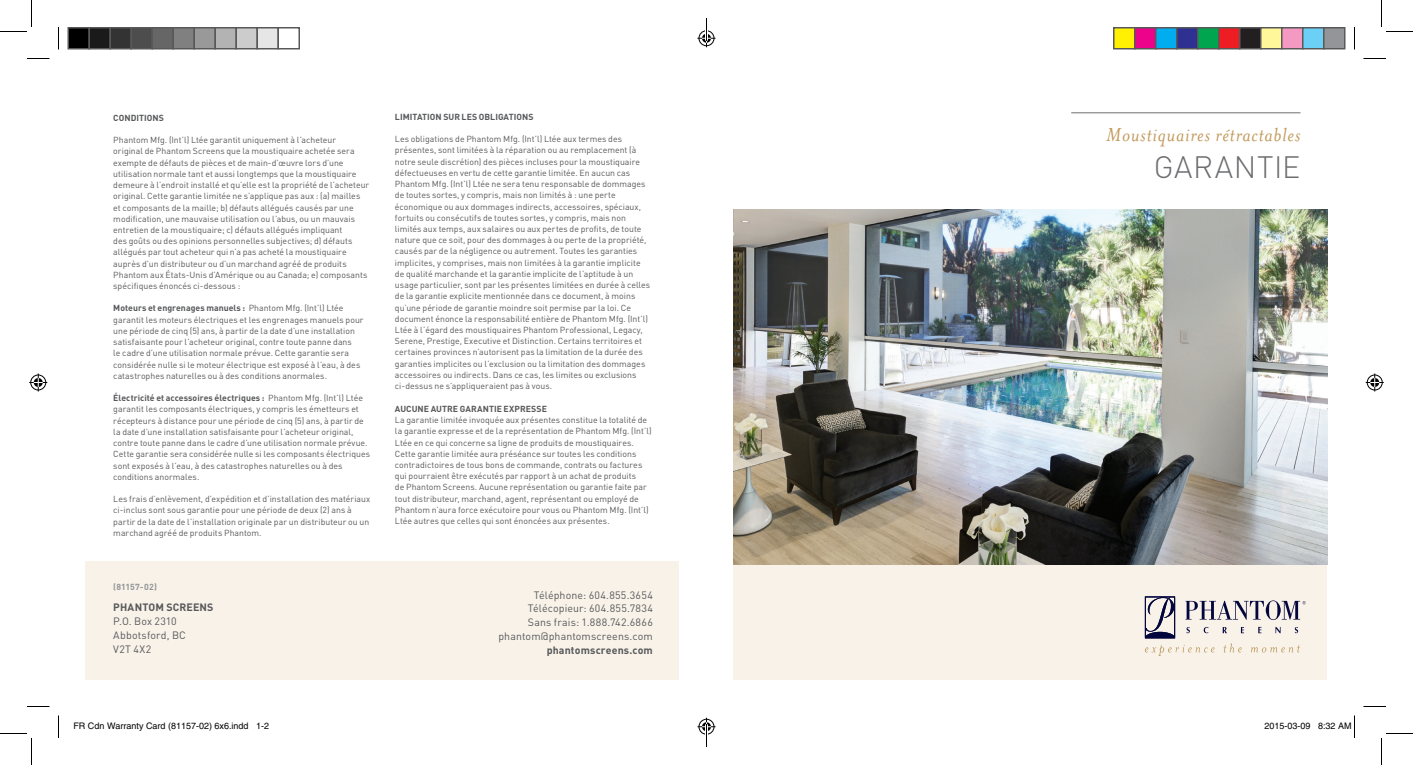
<style>
.page{position:relative;width:1413px;height:765px;background:#fff}
.page>*{position:absolute;margin:0;border:0;box-sizing:border-box;transform-origin:0 0}
.t1{font:300 30.6px "DIN";letter-spacing:.02em;color:#6c6d70}
.t2{font:italic 21.6px "Mrs Eaves";letter-spacing:.04em;color:#c29a5b}
.t3{font:10.65px/13.6px "DIN";letter-spacing:.015em;color:#57585a}
.t4{font:700 10.65px "DIN";letter-spacing:.015em;color:#57585a}
.t5{font:9px "Helvetica";color:#000}
.t6{font:8.7px/11.2px "DIN";color:#57585a}
.t7{font:700 8.7px "DIN";letter-spacing:.005em;color:#57585a}
.t8{font:700 8.7px "DIN";letter-spacing:.01em;color:#939598}
.s1{font-weight:700}
</style>
<div class="page">
<div style="left:734px;top:552px;width:594px;height:128px;background:#f8f2e9"></div>
<div style="left:86px;top:561px;width:594px;height:119px;background:#f8f2e9"></div>
<img style="left:734px;top:210px;width:594px;height:355px">
<hr style="left:1071px;top:112px;width:229px;height:1px;background:#6c6d70">
<svg style="left:1145px;top:596px;width:161px;height:60px"></svg>
<svg style="left:27px;top:58px;width:23px;height:1px"></svg>
<svg style="left:1364px;top:58px;width:22px;height:1px"></svg>
<svg style="left:27px;top:706px;width:23px;height:1px"></svg>
<svg style="left:1364px;top:706px;width:22px;height:1px"></svg>
<svg style="left:58px;top:27px;width:1px;height:23px"></svg>
<svg style="left:58px;top:716px;width:1px;height:22px"></svg>
<svg style="left:1354px;top:27px;width:1px;height:23px"></svg>
<svg style="left:0;top:0;width:32px;height:32px"></svg>
<svg style="left:0;top:733px;width:32px;height:32px"></svg>
<svg style="left:1381px;top:0;width:32px;height:32px"></svg>
<svg style="left:1381px;top:733px;width:32px;height:32px"></svg>
<svg style="left:29px;top:374px;width:18px;height:18px"></svg>
<svg style="left:1366px;top:374px;width:18px;height:18px"></svg>
<div style="left:68px;top:28px;width:21px;height:21px;background:#000"></div>
<div style="left:68px;top:27px;width:22px;height:23px;border:2px solid #595959"></div>
<div style="left:89px;top:28px;width:21px;height:21px;background:#1a1a1a"></div>
<div style="left:88px;top:27px;width:23px;height:23px;border:2px solid #595959"></div>
<div style="left:110px;top:28px;width:21px;height:21px;background:#333"></div>
<div style="left:110px;top:27px;width:22px;height:23px;border:2px solid #595959"></div>
<div style="left:131px;top:28px;width:21px;height:21px;background:#4d4d4d"></div>
<div style="left:130px;top:27px;width:23px;height:23px;border:2px solid #595959"></div>
<div style="left:152px;top:28px;width:21px;height:21px;background:#666"></div>
<div style="left:152px;top:27px;width:22px;height:23px;border:2px solid #595959"></div>
<div style="left:173px;top:28px;width:21px;height:21px;background:#808080"></div>
<div style="left:172px;top:27px;width:23px;height:23px;border:2px solid #595959"></div>
<div style="left:194px;top:28px;width:21px;height:21px;background:#999"></div>
<div style="left:194px;top:27px;width:22px;height:23px;border:2px solid #595959"></div>
<div style="left:215px;top:28px;width:21px;height:21px;background:#b3b3b3"></div>
<div style="left:214px;top:27px;width:23px;height:23px;border:2px solid #595959"></div>
<div style="left:236px;top:28px;width:21px;height:21px;background:#ccc"></div>
<div style="left:236px;top:27px;width:22px;height:23px;border:2px solid #595959"></div>
<div style="left:257px;top:28px;width:21px;height:21px;background:#e6e6e6"></div>
<div style="left:256px;top:27px;width:23px;height:23px;border:2px solid #595959"></div>
<div style="left:278px;top:27px;width:22px;height:23px;border:2px solid #595959"></div>
<div style="left:1114px;top:28px;width:21px;height:21px;background:#fff101"></div>
<div style="left:1113px;top:27px;width:23px;height:23px;border:2px solid #595959"></div>
<div style="left:1135px;top:28px;width:21px;height:21px;background:#ed028c"></div>
<div style="left:1134px;top:27px;width:22px;height:23px;border:2px solid #595959"></div>
<div style="left:1156px;top:28px;width:21px;height:21px;background:#00aeef"></div>
<div style="left:1155px;top:27px;width:23px;height:23px;border:2px solid #595959"></div>
<div style="left:1177px;top:28px;width:21px;height:21px;background:#2e3092"></div>
<div style="left:1176px;top:27px;width:22px;height:23px;border:2px solid #595959"></div>
<div style="left:1198px;top:28px;width:21px;height:21px;background:#00a54f"></div>
<div style="left:1197px;top:27px;width:23px;height:23px;border:2px solid #595959"></div>
<div style="left:1219px;top:28px;width:21px;height:21px;background:#ee1d23"></div>
<div style="left:1218px;top:27px;width:22px;height:23px;border:2px solid #595959"></div>
<div style="left:1240px;top:28px;width:21px;height:21px;background:#231f20"></div>
<div style="left:1239px;top:27px;width:23px;height:23px;border:2px solid #595959"></div>
<div style="left:1261px;top:28px;width:21px;height:21px;background:#fff79a"></div>
<div style="left:1260px;top:27px;width:22px;height:23px;border:2px solid #595959"></div>
<div style="left:1282px;top:28px;width:21px;height:21px;background:#f499c2"></div>
<div style="left:1281px;top:27px;width:23px;height:23px;border:2px solid #595959"></div>
<div style="left:1303px;top:28px;width:21px;height:21px;background:#6bcff6"></div>
<div style="left:1302px;top:27px;width:22px;height:23px;border:2px solid #595959"></div>
<div style="left:1324px;top:28px;width:21px;height:21px;background:#939598"></div>
<div style="left:1323px;top:27px;width:23px;height:23px;border:2px solid #595959"></div>
<svg style="left:1354px;top:716px;width:1px;height:22px"></svg>
<svg style="left:698px;top:18px;width:18px;height:29px"></svg>
<svg style="left:698px;top:718px;width:18px;height:29px"></svg>
<p class="t7" style="left:113px;top:112px;width:52px">CONDITIONS</p>
<p class="t6" style="left:113px;top:134px;width:257px">Phantom Mfg. (Int’l) Ltée garantit uniquement à l’acheteur<br>original de Phantom Screens que la moustiquaire achetée sera exempte de défauts de pièces et de main-d’œuvre lors d’une utilisation normale tant et aussi longtemps que la moustiquaire demeure à l’endroit installé et qu’elle est la propriété de l’acheteur original. Cette garantie limitée ne s’applique pas aux : (a) mailles et composants de la maille; b) défauts allégués causés par une modification, une mauvaise utilisation ou l’abus, ou un mauvais entretien de la moustiquaire; c) défauts allégués impliquant<br>des goûts ou des opinions personnelles subjectives; d) défauts allégués par tout acheteur qui n’a pas acheté la moustiquaire auprès d’un distributeur ou d’un marchand agréé de produits Phantom aux États-Unis d’Amérique ou au Canada; e) composants spécifiques énoncés ci-dessous :</p>
<p class="t6" style="left:113px;top:303px;width:252px"><span class="s1">Moteurs et engrenages manuels :</span> Phantom Mfg. (Int’l) Ltée garantit les moteurs électriques et les engrenages manuels pour une période de cinq (5) ans, à partir de la date d’une installation satisfaisante pour l’acheteur original, contre toute panne dans<br>le cadre d’une utilisation normale prévue. Cette garantie sera considérée nulle si le moteur électrique est exposé à l’eau, à des catastrophes naturelles ou à des conditions anormales.</p>
<p class="t6" style="left:113px;top:392px;width:258px"><span class="s1">Électricité et accessoires électriques :</span> Phantom Mfg. (Int’l) Ltée garantit les composants électriques, y compris les émetteurs et récepteurs à distance pour une période de cinq (5) ans, à partir de la date d’une installation satisfaisante pour l’acheteur original, contre toute panne dans le cadre d’une utilisation normale prévue.<br>Cette garantie sera considérée nulle si les composants électriques sont exposés à l’eau, à des catastrophes naturelles ou à des conditions anormales.</p>
<p class="t6" style="left:113px;top:493px;width:259px">Les frais d’enlèvement, d’expédition et d’installation des matériaux ci-inclus sont sous garantie pour une période de deux (2) ans à partir de la date de l’installation originale par un distributeur ou un marchand agréé de produits Phantom.</p>
<p class="t8" style="left:113px;top:581px;width:45px">(81157-02)</p>
<p class="t4" style="left:113px;top:601px;width:23px">Phantom</p>
<p class="t4" style="left:166px;top:601px;width:15px">Screens</p>
<p class="t3" style="left:113px;top:614px;width:74px">P.O. Box 2310<br>Abbotsford, BC<br>V2T 4X2</p>
<p class="t7" style="left:395px;top:111px;width:140px">LIMITATION SUR LES OBLIGATIONS</p>
<p class="t6" style="left:395px;top:133px;width:257px">Les obligations de Phantom Mfg. (Int’l) Ltée aux termes des présentes, sont limitées à la réparation ou au remplacement (à notre seule discrétion) des pièces incluses pour la moustiquaire défectueuses en vertu de cette garantie limitée. En aucun cas Phantom Mfg. (Int’l) Ltée ne sera tenu responsable de dommages de toutes sortes, y compris, mais non limités à : une perte économique ou aux dommages indirects, accessoires, spéciaux, fortuits ou consécutifs de toutes sortes, y compris, mais non limités aux temps, aux salaires ou aux pertes de profits, de toute nature que ce soit, pour des dommages à ou perte de la propriété, causés par de la négligence ou autrement. Toutes les garanties implicites, y comprises, mais non limitées à la garantie implicite de qualité marchande et la garantie implicite de l’aptitude à un usage particulier, sont par les présentes limitées en durée à celles de la garantie explicite mentionnée dans ce document, à moins qu’une période de garantie moindre soit permise par la loi. Ce document énonce la responsabilité entière de Phantom Mfg. (Int’l)<br>Ltée à l’égard des moustiquaires Phantom Professional, Legacy, Serene, Prestige, Executive et Distinction. Certains territoires et certaines provinces n’autorisent pas la limitation de la durée des garanties implicites ou l’exclusion ou la limitation des dommages accessoires ou indirects. Dans ce cas, les limites ou exclusions ci-dessus ne s’appliqueraient pas à vous.</p>
<p class="t7" style="left:395px;top:403px;width:154px">AUCUNE AUTRE GARANTIE EXPRESSE</p>
<p class="t6" style="left:395px;top:414px;width:258px">La garantie limitée invoquée aux présentes constitue la totalité de la garantie expresse et de la représentation de Phantom Mfg. (Int’l)<br>Ltée en ce qui concerne sa ligne de produits de moustiquaires.<br>Cette garantie limitée aura préséance sur toutes les conditions contradictoires de tous bons de commande, contrats ou factures qui pourraient être exécutés par rapport à un achat de produits<br>de Phantom Screens. Aucune représentation ou garantie faite par tout distributeur, marchand, agent, représentant ou employé de Phantom n’aura force exécutoire pour vous ou Phantom Mfg. (Int’l)<br>Ltée autres que celles qui sont énoncées aux présentes.</p>
<p class="t3" style="left:498px;top:588px;width:156px;text-align:right">Téléphone: 604.855.3654<br>Télécopieur: 604.855.7834<br>Sans frais: 1.888.742.6866 phantom@phantomscreens.com</p>
<p class="t4" style="left:547px;top:643px;width:108px">phantomscreens.com</p>
<h2 class="t2" style="left:1106px;top:122px;width:196px">Moustiquaires rétractables</h2>
<h1 class="t1" style="left:1154px;top:148px;width:148px">GARANTIE</h1>
<p class="t5" style="left:74px;top:721px;width:197px">FR Cdn Warranty Card (81157-02) 6x6.indd 1-2</p>
<p class="t5" style="left:1264px;top:721px;width:89px">2015-03-09 8:32 AM</p>
</div>
